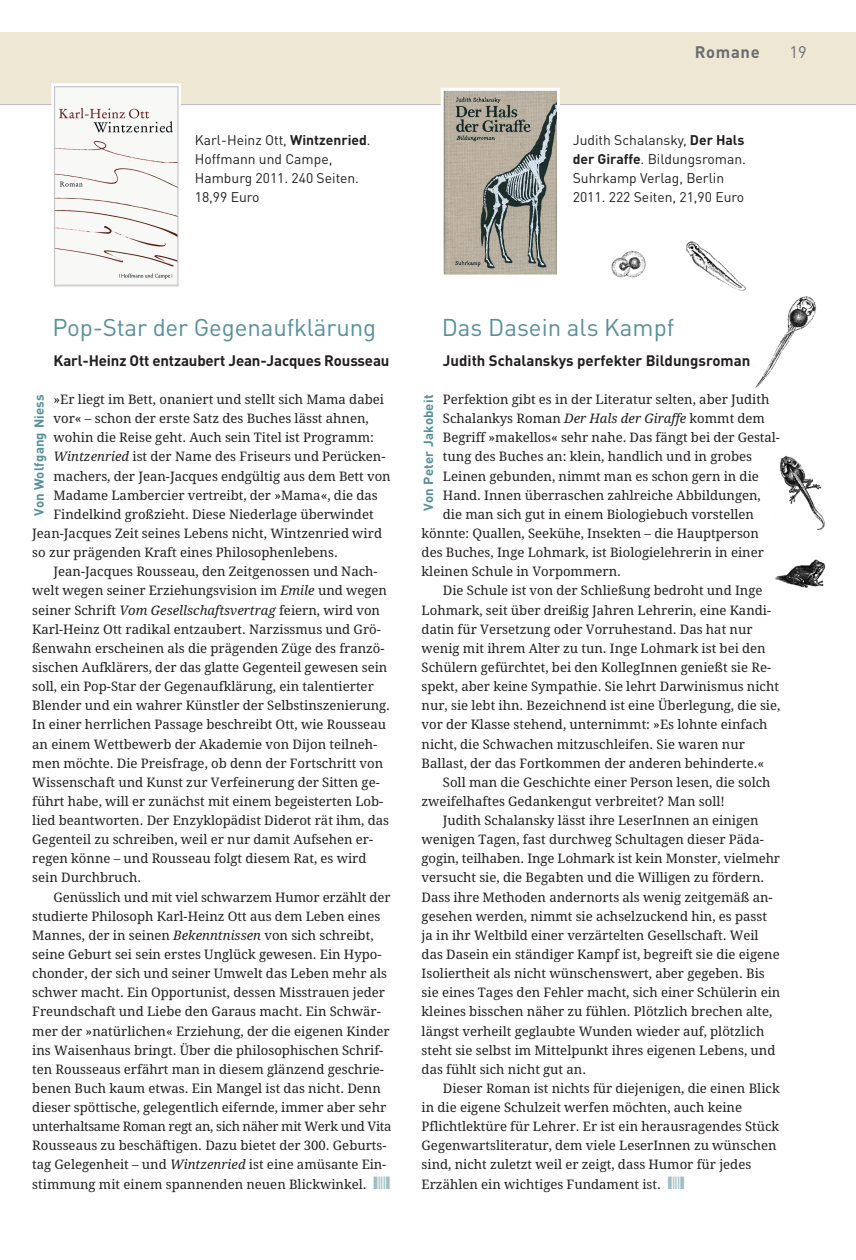
<style>
.page{position:relative;width:856px;height:1260px;background:#fff}
.page>*{position:absolute;margin:0;border:0;box-sizing:border-box;transform-origin:0 0}
.t1{font:24px "DIN";letter-spacing:-.005em;color:#56909c}
.t2{font:700 16.5px "DIN";letter-spacing:.045em;color:#6c6d70}
.t3{font:16.5px "DINOT";color:#6c6d70}
.t4{font:700 15px "DINOT";letter-spacing:-.01em;color:#231f20}
.t5{font:13.8px/19.2px "DINOT";color:#231f20}
.t6{font:13.2px "Droid Serif";color:#231f20}
.t7{font:13.2px "Droid Serif";letter-spacing:-.025em;color:#231f20}
.t8{font:700 13.2px "DINOT";letter-spacing:.015em;color:#56909c}
.s1{font-weight:700}
.s2{font-style:italic}
.s3{color:#9fbfc4}
</style>
<div class="page">
<svg style="left:0;top:32px;width:855px;height:556px"></svg>
<p class="t2" style="left:694px;top:46px;width:67px">Romane</p>
<p class="t3" style="left:789px;top:46px;width:19px">19</p>
<p class="t5" style="left:195px;top:132px;width:177px">Karl-Heinz Ott, <span class="s1">Wintzenried</span>.<br>Hoffmann und Campe,<br>Hamburg 2011. 240 Seiten.<br>18,99 Euro</p>
<p class="t5" style="left:572px;top:132px;width:175px">Judith Schalansky, <span class="s1">Der Hals der Giraffe</span>. Bildungsroman.<br>Suhrkamp Verlag, Berlin<br>2011. 222 Seiten, 21,90 Euro</p>
<h1 class="t1" style="left:52px;top:318px;width:325px">Pop-Star der Gegenaufklärung</h1>
<p class="t4" style="left:54px;top:355px;width:337px">Karl-Heinz Ott entzaubert Jean-Jacques Rousseau</p>
<p class="t6" style="left:54px;top:392px;width:332px">»Er liegt im Bett, onaniert und stellt sich Mama dabei</p>
<p class="t6" style="left:54px;top:411px;width:317px">vor« – schon der erste Satz des Buches lässt ahnen,</p>
<p class="t6" style="left:54px;top:430px;width:322px">wohin die Reise geht. Auch sein Titel ist Programm:</p>
<p class="t6" style="left:54px;top:449px;width:333px"><span class="s2">Wintzenried</span> ist der Name des Friseurs und Perücken-</p>
<p class="t6" style="left:54px;top:468px;width:338px">machers, der Jean-Jacques endgültig aus dem Bett von</p>
<p class="t6" style="left:54px;top:487px;width:326px">Madame Lambercier vertreibt, der »Mama«, die das</p>
<p class="t6" style="left:54px;top:506px;width:321px">Findelkind großzieht. Diese Niederlage überwindet</p>
<p class="t6" style="left:32px;top:525px;width:351px">Jean-Jacques Zeit seines Lebens nicht, Wintzenried wird</p>
<p class="t6" style="left:32px;top:545px;width:307px">so zur prägenden Kraft eines Philosophenlebens.</p>
<p class="t6" style="left:54px;top:564px;width:325px">Jean-Jacques Rousseau, den Zeitgenossen und Nach-</p>
<p class="t6" style="left:32px;top:583px;width:356px">welt wegen seiner Erziehungsvision im <span class="s2">Emile</span> und wegen</p>
<p class="t6" style="left:32px;top:602px;width:349px">seiner Schrift <span class="s2">Vom Gesellschaftsvertrag</span> feiern, wird von</p>
<p class="t6" style="left:32px;top:621px;width:350px">Karl-Heinz Ott radikal entzaubert. Narzissmus und Grö-</p>
<p class="t6" style="left:32px;top:640px;width:354px">ßenwahn erscheinen als die prägenden Züge des franzö-</p>
<p class="t6" style="left:32px;top:659px;width:356px">sischen Aufklärers, der das glatte Gegenteil gewesen sein</p>
<p class="t6" style="left:32px;top:678px;width:343px">soll, ein Pop-Star der Gegenaufklärung, ein talentierter</p>
<p class="t6" style="left:32px;top:698px;width:359px">Blender und ein wahrer Künstler der Selbstinszenierung.</p>
<p class="t6" style="left:32px;top:717px;width:355px">In einer herrlichen Passage beschreibt Ott, wie Rousseau</p>
<p class="t6" style="left:32px;top:736px;width:346px">an einem Wettbewerb der Akademie von Dijon teilneh-</p>
<p class="t6" style="left:32px;top:755px;width:352px">men möchte. Die Preisfrage, ob denn der Fortschritt von</p>
<p class="t6" style="left:32px;top:774px;width:349px">Wissenschaft und Kunst zur Verfeinerung der Sitten ge-</p>
<p class="t6" style="left:32px;top:793px;width:352px">führt habe, will er zunächst mit einem begeisterten Lob-</p>
<p class="t6" style="left:32px;top:812px;width:358px">lied beantworten. Der Enzyklopädist Diderot rät ihm, das</p>
<p class="t6" style="left:32px;top:831px;width:342px">Gegenteil zu schreiben, weil er nur damit Aufsehen er-</p>
<p class="t6" style="left:32px;top:851px;width:336px">regen könne – und Rousseau folgt diesem Rat, es wird</p>
<p class="t6" style="left:32px;top:870px;width:110px">sein Durchbruch.</p>
<p class="t6" style="left:54px;top:889px;width:338px">Genüsslich und mit viel schwarzem Humor erzählt der</p>
<p class="t6" style="left:32px;top:908px;width:349px">studierte Philosoph Karl-Heinz Ott aus dem Leben eines</p>
<p class="t6" style="left:32px;top:927px;width:343px">Mannes, der in seinen <span class="s2">Bekenntnissen</span> von sich schreibt,</p>
<p class="t6" style="left:32px;top:946px;width:351px">seine Geburt sei sein erstes Unglück gewesen. Ein Hypo-</p>
<p class="t6" style="left:32px;top:965px;width:356px">chonder, der sich und seiner Umwelt das Leben mehr als</p>
<p class="t6" style="left:32px;top:984px;width:354px">schwer macht. Ein Opportunist, dessen Misstrauen jeder</p>
<p class="t6" style="left:32px;top:1004px;width:350px">Freundschaft und Liebe den Garaus macht. Ein Schwär-</p>
<p class="t6" style="left:32px;top:1023px;width:359px">mer der »natürlichen« Erziehung, der die eigenen Kinder</p>
<p class="t6" style="left:32px;top:1042px;width:352px">ins Waisenhaus bringt. Über die philosophischen Schrif-</p>
<p class="t6" style="left:32px;top:1061px;width:353px">ten Rousseaus erfährt man in diesem glänzend geschrie-</p>
<p class="t6" style="left:32px;top:1080px;width:350px">benen Buch kaum etwas. Ein Mangel ist das nicht. Denn</p>
<p class="t6" style="left:32px;top:1099px;width:355px">dieser spöttische, gelegentlich eifernde, immer aber sehr</p>
<p class="t7" style="left:32px;top:1118px;width:361px">unterhaltsame Roman regt an, sich näher mit Werk und Vita</p>
<p class="t6" style="left:32px;top:1137px;width:356px">Rousseaus zu beschäftigen. Dazu bietet der 300. Geburts-</p>
<p class="t6" style="left:32px;top:1157px;width:355px">tag Gelegenheit – und <span class="s2">Wintzenried</span> ist eine amüsante Ein-</p>
<p class="t6" style="left:32px;top:1176px;width:359px">stimmung mit einem spannenden neuen Blickwinkel. <span class="s3">❙❘❘❘❙</span></p>
<p class="t8" style="left:34px;top:516px;width:123px;rotate:-90deg">Von Wolfgang Niess</p>
<h1 class="t1" style="left:441px;top:318px;width:234px">Das Dasein als Kampf</h1>
<p class="t4" style="left:443px;top:355px;width:309px">Judith Schalanskys perfekter Bildungsroman</p>
<p class="t6" style="left:443px;top:392px;width:328px">Perfektion gibt es in der Literatur selten, aber Judith</p>
<p class="t6" style="left:443px;top:411px;width:323px">Schalankys Roman <span class="s2">Der Hals der Giraffe</span> kommt dem</p>
<p class="t6" style="left:443px;top:430px;width:338px">Begriff »makellos« sehr nahe. Das fängt bei der Gestal-</p>
<p class="t6" style="left:443px;top:449px;width:311px">tung des Buches an: klein, handlich und in grobes</p>
<p class="t6" style="left:443px;top:468px;width:317px">Leinen gebunden, nimmt man es schon gern in die</p>
<p class="t6" style="left:443px;top:487px;width:319px">Hand. Innen überraschen zahlreiche Abbildungen,</p>
<p class="t6" style="left:443px;top:506px;width:312px">die man sich gut in einem Biologiebuch vorstellen</p>
<p class="t6" style="left:421px;top:525px;width:339px">könnte: Quallen, Seekühe, Insekten – die Hauptperson</p>
<p class="t6" style="left:421px;top:545px;width:344px">des Buches, Inge Lohmark, ist Biologielehrerin in einer</p>
<p class="t6" style="left:421px;top:564px;width:201px">kleinen Schule in Vorpommern.</p>
<p class="t6" style="left:443px;top:583px;width:321px">Die Schule ist von der Schließung bedroht und Inge</p>
<p class="t6" style="left:421px;top:602px;width:351px">Lohmark, seit über dreißig Jahren Lehrerin, eine Kandi-</p>
<p class="t6" style="left:421px;top:621px;width:332px">datin für Versetzung oder Vorruhestand. Das hat nur</p>
<p class="t6" style="left:421px;top:640px;width:345px">wenig mit ihrem Alter zu tun. Inge Lohmark ist bei den</p>
<p class="t6" style="left:421px;top:659px;width:351px">Schülern gefürchtet, bei den KollegInnen genießt sie Re-</p>
<p class="t6" style="left:421px;top:678px;width:359px">spekt, aber keine Sympathie. Sie lehrt Darwinismus nicht</p>
<p class="t6" style="left:421px;top:698px;width:360px">nur, sie lebt ihn. Bezeichnend ist eine Überlegung, die sie,</p>
<p class="t6" style="left:421px;top:717px;width:347px">vor der Klasse stehend, unternimmt: »Es lohnte einfach</p>
<p class="t6" style="left:421px;top:736px;width:325px">nicht, die Schwachen mitzuschleifen. Sie waren nur</p>
<p class="t6" style="left:421px;top:755px;width:344px">Ballast, der das Fortkommen der anderen behinderte.«</p>
<p class="t6" style="left:443px;top:774px;width:329px">Soll man die Geschichte einer Person lesen, die solch</p>
<p class="t6" style="left:421px;top:793px;width:305px">zweifelhaftes Gedankengut verbreitet? Man soll!</p>
<p class="t6" style="left:443px;top:812px;width:317px">Judith Schalansky lässt ihre LeserInnen an einigen</p>
<p class="t6" style="left:421px;top:831px;width:343px">wenigen Tagen, fast durchweg Schultagen dieser Päda-</p>
<p class="t6" style="left:421px;top:851px;width:360px">gogin, teilhaben. Inge Lohmark ist kein Monster, vielmehr</p>
<p class="t6" style="left:421px;top:870px;width:344px">versucht sie, die Begabten und die Willigen zu fördern.</p>
<p class="t6" style="left:421px;top:889px;width:352px">Dass ihre Methoden andernorts als wenig zeitgemäß an-</p>
<p class="t6" style="left:421px;top:908px;width:347px">gesehen werden, nimmt sie achselzuckend hin, es passt</p>
<p class="t6" style="left:421px;top:927px;width:338px">ja in ihr Weltbild einer verzärtelten Gesellschaft. Weil</p>
<p class="t6" style="left:421px;top:946px;width:359px">das Dasein ein ständiger Kampf ist, begreift sie die eigene</p>
<p class="t6" style="left:421px;top:965px;width:344px">Isoliertheit als nicht wünschenswert, aber gegeben. Bis</p>
<p class="t6" style="left:421px;top:984px;width:360px">sie eines Tages den Fehler macht, sich einer Schülerin ein</p>
<p class="t6" style="left:421px;top:1004px;width:352px">kleines bisschen näher zu fühlen. Plötzlich brechen alte,</p>
<p class="t6" style="left:421px;top:1023px;width:344px">längst verheilt geglaubte Wunden wieder auf, plötzlich</p>
<p class="t6" style="left:421px;top:1042px;width:355px">steht sie selbst im Mittelpunkt ihres eigenen Lebens, und</p>
<p class="t6" style="left:421px;top:1061px;width:166px">das fühlt sich nicht gut an.</p>
<p class="t6" style="left:443px;top:1080px;width:338px">Dieser Roman ist nichts für diejenigen, die einen Blick</p>
<p class="t6" style="left:421px;top:1099px;width:322px">in die eigene Schulzeit werfen möchten, auch keine</p>
<p class="t6" style="left:421px;top:1118px;width:359px">Pflichtlektüre für Lehrer. Er ist ein herausragendes Stück</p>
<p class="t6" style="left:421px;top:1137px;width:356px">Gegenwartsliteratur, dem viele LeserInnen zu wünschen</p>
<p class="t6" style="left:421px;top:1157px;width:331px">sind, nicht zuletzt weil er zeigt, dass Humor für jedes</p>
<p class="t6" style="left:421px;top:1176px;width:265px">Erzählen ein wichtiges Fundament ist. <span class="s3">❙❘❘❘❙</span></p>
<p class="t8" style="left:423px;top:510px;width:117px;rotate:-90deg">Von Peter Jakobeit</p>
</div>
